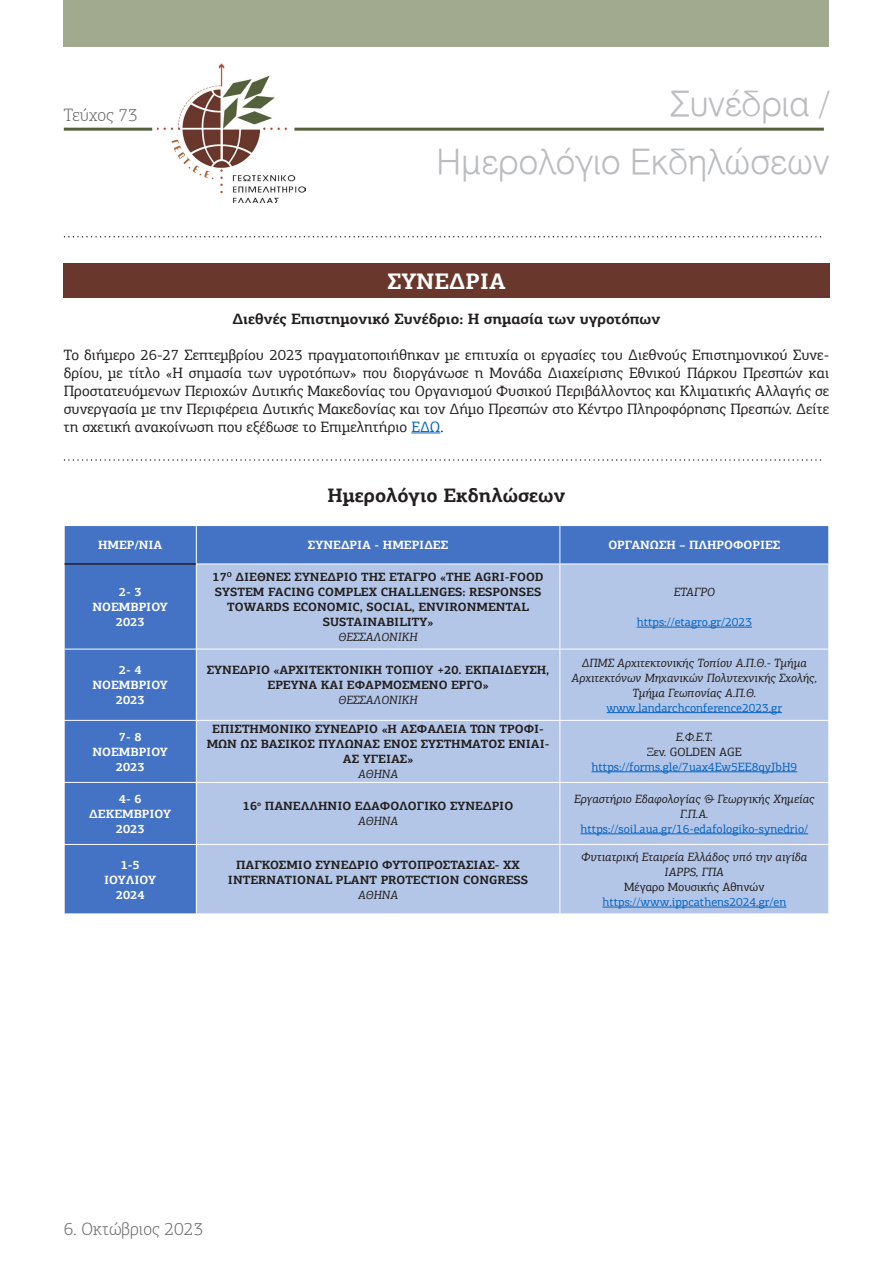
<style>
.page{position:relative;width:893px;height:1263px;background:#fff}
.page>*{position:absolute;margin:0;border:0;box-sizing:border-box;transform-origin:0 0}
.t1{font:34.5px "UN Helvetica Light Normal";color:#bcbdc0}
.t2{font:700 22.5px "PF Agora Slab Pro";color:#fff}
.t3{font:700 19.5px "PF Agora Slab Pro";color:#231f20}
.t4{font:300 18px "PF Agora Slab Pro";color:#6c6d70}
.t5{font:15px/18px "PF Agora Slab Pro";color:#231f20;text-align:justify}
.t6{font:700 15px "PF Agora Slab Pro";color:#231f20}
.t7{font:700 12px/15px "PF Agora Slab Pro";color:#231f20;text-align:center}
.t8{font:italic 12px/15px "PF Agora Slab Pro";color:#231f20;text-align:center}
.t9{font:12px "PF Agora Slab Pro";color:#0563c1}
.t10{font:700 12px "PF Agora Slab Pro";color:#fff}
.t11{font:12px "PF Agora Slab Pro";color:#231f20}
.s1{color:#0563c1}
</style>
<div class="page">
<img style="left:157px;top:64px;width:148px;height:139px">
<hr style="left:64px;top:128px;width:88px;height:3px;background:#55613c">
<hr style="left:294px;top:128px;width:530px;height:3px;background:#55613c">
<div style="left:64px;top:0;width:765px;height:47px;background:#a1aa8f"></div>
<svg style="left:65px;top:236px;width:756px;height:1px"></svg>
<svg style="left:65px;top:459px;width:756px;height:2px"></svg>
<div style="left:64px;top:264px;width:766px;height:34px;background:#69372b"></div>
<svg style="left:411px;top:433px;width:29px;height:1px"></svg>
<div style="left:65px;top:526px;width:763px;height:387px;background:#4472c4"></div>
<div style="left:197px;top:565px;width:631px;height:348px;background:#b4c6e7"></div>
<hr style="left:196px;top:564px;width:1px;height:85px;background:#fff">
<hr style="left:559px;top:564px;width:1px;height:85px;background:#fff">
<hr style="left:64px;top:649px;width:132px;height:1px;background:#fff">
<hr style="left:196px;top:649px;width:364px;height:1px;background:#fff">
<hr style="left:196px;top:649px;width:1px;height:71px;background:#fff">
<hr style="left:560px;top:649px;width:269px;height:1px;background:#fff">
<hr style="left:559px;top:649px;width:1px;height:71px;background:#fff">
<hr style="left:64px;top:720px;width:132px;height:1px;background:#fff">
<hr style="left:196px;top:720px;width:364px;height:1px;background:#fff">
<hr style="left:196px;top:721px;width:1px;height:61px;background:#fff">
<hr style="left:560px;top:720px;width:269px;height:1px;background:#fff">
<hr style="left:559px;top:721px;width:1px;height:61px;background:#fff">
<hr style="left:64px;top:782px;width:132px;height:1px;background:#fff">
<hr style="left:196px;top:782px;width:364px;height:1px;background:#fff">
<hr style="left:196px;top:783px;width:1px;height:61px;background:#fff">
<hr style="left:560px;top:782px;width:269px;height:1px;background:#fff">
<hr style="left:559px;top:783px;width:1px;height:61px;background:#fff">
<hr style="left:64px;top:844px;width:132px;height:1px;background:#fff">
<hr style="left:196px;top:844px;width:364px;height:1px;background:#fff">
<hr style="left:196px;top:845px;width:1px;height:68px;background:#fff">
<hr style="left:560px;top:844px;width:269px;height:1px;background:#fff">
<hr style="left:559px;top:845px;width:1px;height:68px;background:#fff">
<hr style="left:65px;top:563px;width:131px;height:2px;background:#231f20">
<hr style="left:196px;top:526px;width:1px;height:38px;background:#fff">
<hr style="left:559px;top:526px;width:1px;height:38px;background:#fff">
<hr style="left:196px;top:564px;width:364px;height:1px;background:#fff">
<hr style="left:560px;top:564px;width:269px;height:1px;background:#fff">
<hr style="left:637px;top:627px;width:115px;height:1px;background:#0563c1">
<hr style="left:607px;top:712px;width:175px;height:1px;background:#0563c1">
<hr style="left:591px;top:771px;width:206px;height:1px;background:#0563c1">
<hr style="left:581px;top:833px;width:227px;height:1px;background:#0563c1">
<hr style="left:602px;top:907px;width:184px;height:1px;background:#0563c1">
<p class="t4" style="left:64px;top:105px;width:76px">Τεύχος 73</p>
<p class="t1" style="left:671px;top:84px;width:160px">Συνέδρια /</p>
<p class="t1" style="left:437px;top:142px;width:394px">Ημερολόγιο Εκδηλώσεων</p>
<p class="t2" style="left:387px;top:267px;width:120px">ΣΥΝΕΔΡΙΑ</p>
<p class="t6" style="left:233px;top:309px;width:429px">Διεθνές Επιστημονικό Συνέδριο: Η σημασία των υγροτόπων</p>
<p class="t5" style="left:64px;top:346px;width:767px">Το διήμερο 26-27 Σεπτεμβρίου 2023 πραγματοποιήθηκαν με επιτυχία οι εργασίες του Διεθνούς Επιστημονικού Συνε&shy;δρίου, με τίτλο «Η σημασία των υγροτόπων» που διοργάνωσε η Μονάδα Διαχείρισης Εθνικού Πάρκου Πρεσπών και Προστατευόμενων Περιοχών Δυτικής Μακεδονίας του Οργανισμού Φυσικού Περιβάλλοντος και Κλιματικής Αλλαγής σε συνεργασία με την Περιφέρεια Δυτικής Μακεδονίας και τον Δήμο Πρεσπών στο Κέντρο Πληροφόρησης Πρεσπών. Δείτε τη σχετική ανακοίνωση που εξέδωσε το Επιμελητήριο <span class="s1">ΕΔΩ</span>.</p>
<p class="t3" style="left:328px;top:482px;width:239px">Ημερολόγιο Εκδηλώσεων</p>
<p class="t10" style="left:98px;top:537px;width:66px">ΗΜΕΡ/ΝΙΑ</p>
<p class="t10" style="left:308px;top:537px;width:142px">ΣΥΝΕΔΡΙΑ - ΗΜΕΡΙΔΕΣ</p>
<p class="t10" style="left:608px;top:537px;width:173px">ΟΡΓΑΝΩΣΗ – ΠΛΗΡΟΦΟΡΙΕΣ</p>
<p class="t10" style="left:119px;top:584px;width:24px">2- 3</p>
<p class="t10" style="left:92px;top:599px;width:77px">ΝΟΕΜΒΡΙΟΥ</p>
<p class="t10" style="left:116px;top:614px;width:30px">2023</p>
<p class="t7" style="left:213px;top:569px;width:333px">17<sup>Ο</sup> ΔΙΕΘΝΕΣ ΣΥΝΕΔΡΙΟ ΤΗΣ ΕΤΑΓΡΟ «THE AGRI-FOOD SYSTEM FACING COMPLEX CHALLENGES: RESPONSES TOWARDS ECONOMIC, SOCIAL, ENVIRONMENTAL SUSTAINABILITY»</p>
<p class="t8" style="left:339px;top:630px;width:81px">ΘΕΣΣΑΛΟΝΙΚΗ</p>
<p class="t8" style="left:674px;top:585px;width:43px">ΕΤΑΓΡΟ</p>
<p class="t9" style="left:637px;top:615px;width:117px">https://etagro.gr/2023</p>
<p class="t10" style="left:119px;top:662px;width:24px">2- 4</p>
<p class="t10" style="left:92px;top:677px;width:77px">ΝΟΕΜΒΡΙΟΥ</p>
<p class="t10" style="left:116px;top:692px;width:30px">2023</p>
<p class="t10" style="left:119px;top:729px;width:24px">7- 8</p>
<p class="t10" style="left:92px;top:744px;width:77px">ΝΟΕΜΒΡΙΟΥ</p>
<p class="t10" style="left:116px;top:759px;width:30px">2023</p>
<p class="t10" style="left:119px;top:791px;width:24px">4- 6</p>
<p class="t10" style="left:89px;top:806px;width:83px">ΔΕΚΕΜΒΡΙΟΥ</p>
<p class="t10" style="left:116px;top:821px;width:30px">2023</p>
<p class="t10" style="left:121px;top:857px;width:21px">1-5</p>
<p class="t10" style="left:104px;top:872px;width:54px">ΙΟΥΛΙΟΥ</p>
<p class="t10" style="left:116px;top:887px;width:30px">2024</p>
<p class="t7" style="left:207px;top:662px;width:344px">ΣΥΝΕΔΡΙΟ «ΑΡΧΙΤΕΚΤΟΝΙΚΗ ΤΟΠΙΟΥ +20. ΕΚΠΑΙΔΕΥΣΗ,<br>ΕΡΕΥΝΑ ΚΑΙ ΕΦΑΡΜΟΣΜΕΝΟ ΕΡΓΟ»</p>
<p class="t8" style="left:339px;top:693px;width:81px">ΘΕΣΣΑΛΟΝΙΚΗ</p>
<p class="t7" style="left:207px;top:722px;width:344px">ΕΠΙΣΤΗΜΟΝΙΚΟ ΣΥΝΕΔΡΙΟ «Η ΑΣΦΑΛΕΙΑ ΤΩΝ ΤΡΟΦΙ-<br>ΜΩΝ ΩΣ ΒΑΣΙΚΟΣ ΠΥΛΩΝΑΣ ΕΝΟΣ ΣΥΣΤΗΜΑΤΟΣ ΕΝΙΑΙ-<br>ΑΣ ΥΓΕΙΑΣ»</p>
<p class="t8" style="left:358px;top:767px;width:42px">ΑΘΗΝΑ</p>
<p class="t7" style="left:243px;top:799px;width:272px">16<sup>ο</sup> ΠΑΝΕΛΛΗΝΙΟ ΕΔΑΦΟΛΟΓΙΚΟ ΣΥΝΕΔΡΙΟ</p>
<p class="t8" style="left:358px;top:814px;width:42px">ΑΘΗΝΑ</p>
<p class="t7" style="left:228px;top:857px;width:302px">ΠΑΓΚΟΣΜΙΟ ΣΥΝΕΔΡΙΟ ΦΥΤΟΠΡΟΣΤΑΣΙΑΣ- XX<br>INTERNATIONAL PLANT PROTECTION CONGRESS</p>
<p class="t8" style="left:358px;top:887px;width:42px">ΑΘΗΝΑ</p>
<p class="t8" style="left:572px;top:655px;width:247px">ΔΠΜΣ Αρχιτεκτονικής Τοπίου Α.Π.Θ.- Τμήμα<br>Αρχιτεκτόνων Μηχανικών Πολυτεχνικής Σχολής,<br>Τμήμα Γεωπονίας Α.Π.Θ.</p>
<p class="t9" style="left:607px;top:700px;width:177px">www.landarchconference2023.gr</p>
<p class="t8" style="left:676px;top:729px;width:39px">Ε.Φ.Ε.Τ.</p>
<p class="t11" style="left:647px;top:744px;width:96px">Ξεν. GOLDEN AGE</p>
<p class="t9" style="left:591px;top:759px;width:207px">https://forms.gle/7uax4Ew5EE8qyJbH9</p>
<p class="t8" style="left:574px;top:791px;width:242px">Εργαστήριο Εδαφολογίας &amp; Γεωργικής Χημείας<br>Γ.Π.Α.</p>
<p class="t9" style="left:581px;top:821px;width:229px">https://soil.aua.gr/16-edafologiko-synedrio/</p>
<p class="t8" style="left:581px;top:849px;width:228px">Φυτιατρική Εταιρεία Ελλάδος υπό την αιγίδα<br>IAPPS, ΓΠΑ</p>
<p class="t11" style="left:624px;top:880px;width:142px">Μέγαρο Μουσικής Αθηνών</p>
<p class="t9" style="left:602px;top:895px;width:185px">https://www.ippcathens2024.gr/en</p>
<p class="t4" style="left:64px;top:1218px;width:141px">6. Οκτώβριος 2023</p>
</div>
